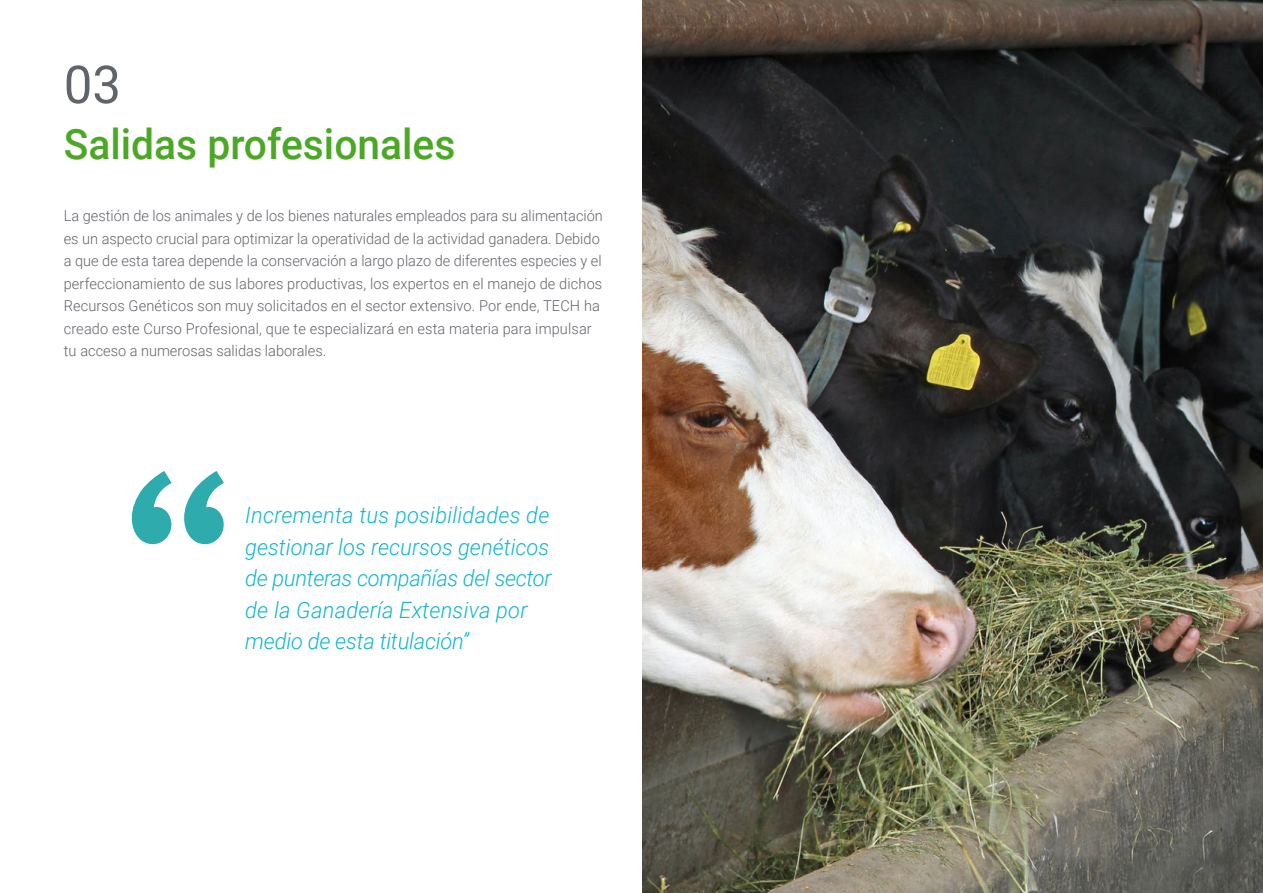
<style>
.page{position:relative;width:1263px;height:893px;background:#fff}
.page>*{position:absolute;margin:0;border:0;box-sizing:border-box;transform-origin:0 0}
.t1{font:52.5px "Roboto";color:#61646a}
.t2{font:500 42px "Roboto";color:#4ba824}
.t3{font:italic 300 22.5px/31.5px "Roboto";color:#0fb6cf}
.t4{font:300 15px/22.5px "Roboto";color:#61646a}
</style>
<div class="page">
<img style="left:642px;top:0;width:621px;height:893px">
<svg style="left:132px;top:471px;width:92px;height:73px"></svg>
<h1 class="t1" style="left:64px;top:48px;width:59px">03</h1>
<h2 class="t2" style="left:64px;top:115px;width:393px">Salidas profesionales</h2>
<p class="t4" style="left:64px;top:204px;width:541px">La gestión de los animales y de los bienes naturales empleados para su alimentación es un aspecto crucial para optimizar la operatividad de la actividad ganadera. Debido a que de esta tarea depende la conservación a largo plazo de diferentes especies y el perfeccionamiento de sus labores productivas, los expertos en el manejo de dichos Recursos Genéticos son muy solicitados en el sector extensivo. Por ende, TECH ha creado este Curso Profesional, que te especializará en esta materia para impulsar tu acceso a numerosas salidas laborales.</p>
<h3 class="t3" style="left:245px;top:499px;width:308px">Incrementa tus posibilidades de gestionar los recursos genéticos de punteras compañías del sector de la Ganadería Extensiva por medio de esta titulación”</h3>
</div>
